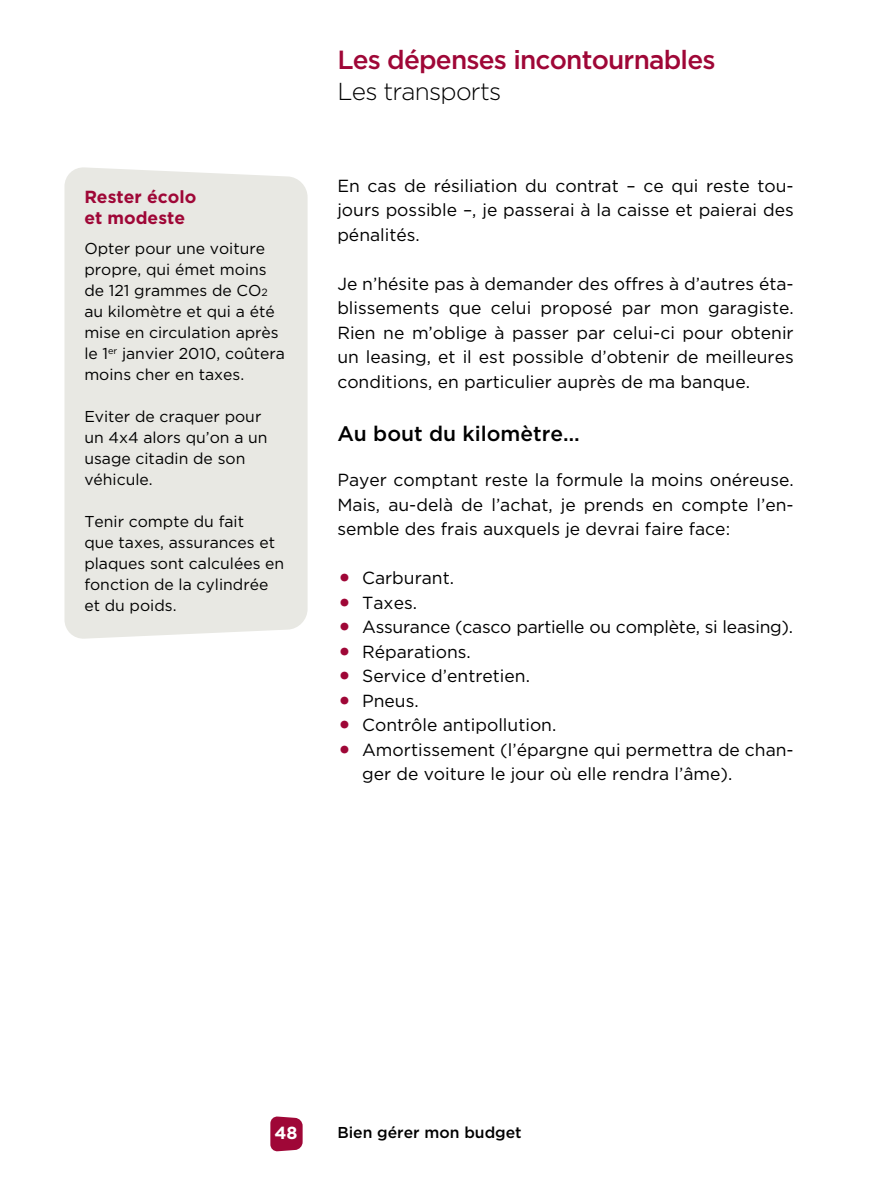
<style>
.page{position:relative;width:893px;height:1191px;background:#fff}
.page>*{position:absolute;margin:0;border:0;box-sizing:border-box;transform-origin:0 0}
.t1{font:500 26.25px "Gotham";letter-spacing:-.03em;color:#9f0737}
.t2{font:300 24.5px "Gotham";letter-spacing:-.03em;color:#000}
.t3{font:500 21px "Gotham";color:#000}
.t4{font:17.5px/24.5px "Gotham";color:#000;text-align:justify}
.t5{font:700 17.5px/21px "Gotham";color:#9f0737}
.t6{font:700 17.5px "Gotham";color:#fff}
.t7{font:15.75px/21px "Gotham";color:#000}
.t8{font:500 15.75px "Gotham";color:#000}
.s1{font-size:10.5px}
.s2{font-size:29.75px;color:#9f0737}
</style>
<div class="page">
<div style="left:64px;top:167px;width:244px;height:472px;background:#e8e8e3"></div>
<svg style="left:270px;top:1116px;width:33px;height:35px"></svg>
<p class="t5" style="left:84px;top:186px;width:113px">Rester écolo et modeste</p>
<p class="t7" style="left:84px;top:238px;width:202px">Opter pour une voiture propre, qui émet moins de 121 grammes de CO<span class="s1">2 </span>au kilomètre et qui a été mise en circulation après le 1<sup>er</sup> janvier 2010, coûtera moins cher en taxes.</p>
<p class="t7" style="left:84px;top:406px;width:185px">Eviter de craquer pour un 4x4 alors qu’on a un usage citadin de son véhicule.</p>
<p class="t7" style="left:84px;top:511px;width:201px">Tenir compte du fait<br>que taxes, assurances et plaques sont calculées en fonction de la cylindrée et du poids.</p>
<h1 class="t1" style="left:337px;top:45px;width:380px">Les dépenses incontournables</h1>
<h2 class="t2" style="left:337px;top:78px;width:165px">Les transports</h2>
<p class="t4" style="left:337px;top:173px;width:458px">En cas de résiliation du contrat – ce qui reste tou&shy;jours possible –, je passerai à la caisse et paierai des pénalités.</p>
<p class="t4" style="left:337px;top:271px;width:458px">Je n’hésite pas à demander des offres à d’autres éta&shy;blissements que celui proposé par mon garagiste.<br>Rien ne m’oblige à passer par celui-ci pour obtenir un leasing, et il est possible d’obtenir de meilleures conditions, en particulier auprès de ma banque.</p>
<p class="t3" style="left:337px;top:421px;width:244px">Au bout du kilomètre…</p>
<p class="t4" style="left:337px;top:467px;width:458px">Payer comptant reste la formule la moins onéreuse.<br>Mais, au-delà de l’achat, je prends en compte l’en&shy;semble des frais auxquels je devrai faire face:</p>
<p class="t4" style="left:337px;top:565px;width:118px"><span class="s2">•</span> Carburant.</p>
<p class="t4" style="left:337px;top:590px;width:81px"><span class="s2">•</span> Taxes.</p>
<p class="t4" style="left:337px;top:614px;width:457px"><span class="s2">•</span> Assurance (casco partielle ou complète, si leasing).</p>
<p class="t4" style="left:337px;top:639px;width:135px"><span class="s2">•</span> Réparations.</p>
<p class="t4" style="left:337px;top:663px;width:194px"><span class="s2">•</span> Service d’entretien.</p>
<p class="t4" style="left:337px;top:688px;width:83px"><span class="s2">•</span> Pneus.</p>
<p class="t4" style="left:337px;top:712px;width:221px"><span class="s2">•</span> Contrôle antipollution.</p>
<p class="t4" style="left:362px;top:737px;width:433px;text-indent:-25px"><span class="s2">•</span> Amortissement (l’épargne qui permettra de chan&shy;ger de voiture le jour où elle rendra l’âme).</p>
<p class="t6" style="left:275px;top:1122px;width:25px">48</p>
<p class="t8" style="left:337px;top:1124px;width:186px">Bien gérer mon budget</p>
</div>
